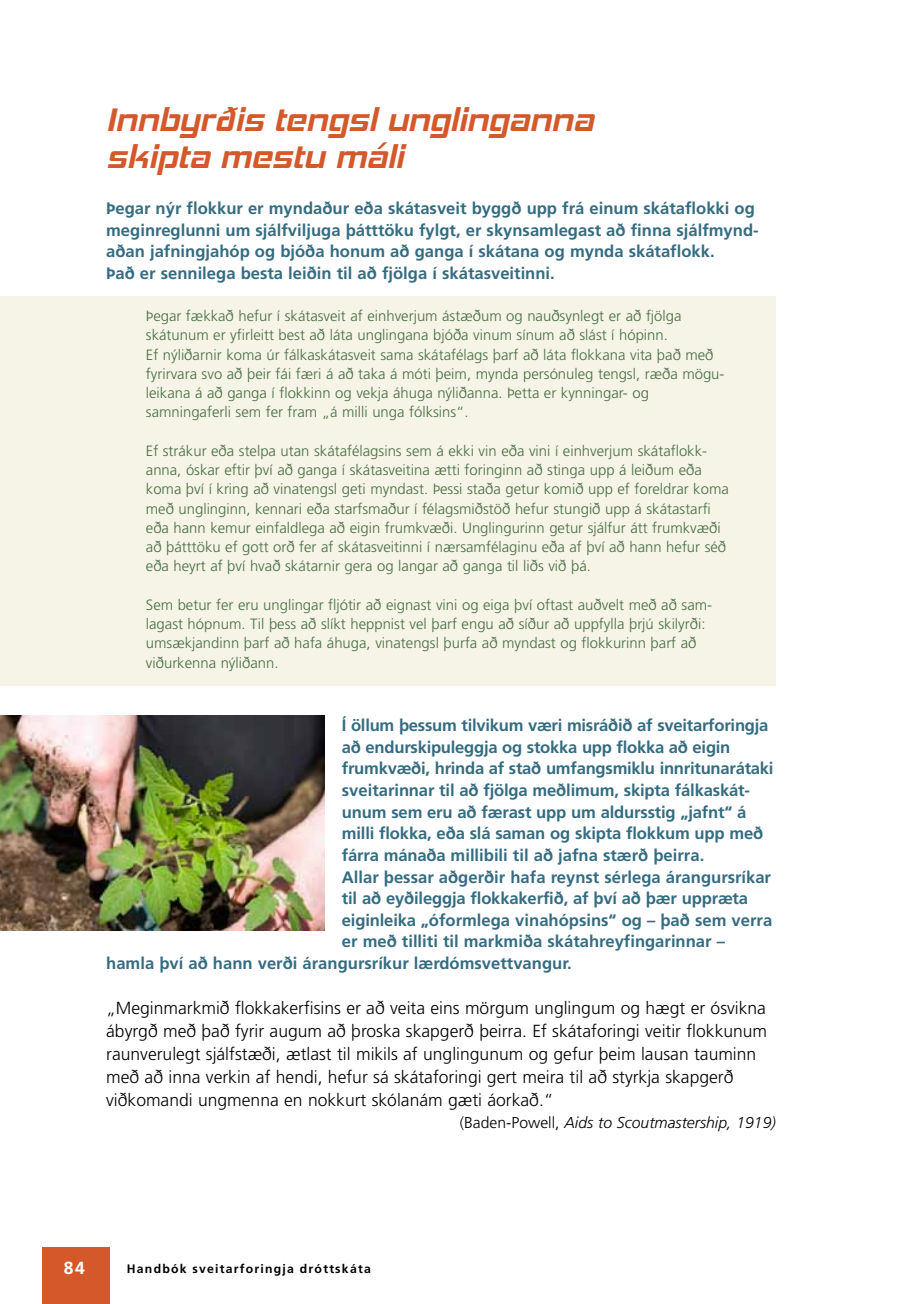
<style>
.page{position:relative;width:907px;height:1304px;background:#fff}
.page>*{position:absolute;margin:0;border:0;box-sizing:border-box;transform-origin:0 0}
.t1{font:italic 700 33.25px/36.8px "Hemi Head Rg";color:#d4582a}
.t2{font:300 17.5px/22.8px "Frutiger";color:#000}
.t3{font:700 17.5px "Frutiger";color:#fff}
.t4{font:700 16.62px/21.5px "Frutiger";color:#346c81}
.t5{font:italic 300 15.75px "Frutiger";color:#000}
.t6{font:300 14.88px/19.2px "Frutiger";color:#496e44}
.t7{font:700 12.25px "Frutiger";letter-spacing:.1em;color:#000}
.s1{font-style:normal}
</style>
<div class="page">
<div style="left:42px;top:1247px;width:68px;height:57px;background:#d4582a"></div>
<div style="left:0;top:296px;width:776px;height:390px;background:#f5f4e7"></div>
<img style="left:0;top:716px;width:324px;height:215px">
<h1 class="t1" style="left:106px;top:101px;width:489px">Innbyrðis tengsl unglinganna skipta mestu máli</h1>
<p class="t4" style="left:106px;top:198px;width:653px">Þegar nýr flokkur er myndaður eða skátasveit byggð upp frá einum skátaflokki og meginreglunni um sjálfviljuga þátttöku fylgt, er skynsamlegast að finna sjálfmynd&shy;aðan jafningjahóp og bjóða honum að ganga í skátana og mynda skátaflokk.<br>Það er sennilega besta leiðin til að fjölga í skátasveitinni.</p>
<p class="t6" style="left:146px;top:306px;width:579px">Þegar fækkað hefur í skátasveit af einhverjum ástæðum og nauðsynlegt er að fjölga skátunum er yfirleitt best að láta unglingana bjóða vinum sínum að slást í hópinn.<br>Ef nýliðarnir koma úr fálkaskátasveit sama skátafélags þarf að láta flokkana vita það með fyrirvara svo að þeir fái færi á að taka á móti þeim, mynda persónuleg tengsl, ræða mögu&shy;leikana á að ganga í flokkinn og vekja áhuga nýliðanna. Þetta er kynningar- og samningaferli sem fer fram „á milli unga fólksins“.</p>
<p class="t6" style="left:146px;top:441px;width:584px">Ef strákur eða stelpa utan skátafélagsins sem á ekki vin eða vini í einhverjum skátaflokk&shy;anna, óskar eftir því að ganga í skátasveitina ætti foringinn að stinga upp á leiðum eða koma því í kring að vinatengsl geti myndast. Þessi staða getur komið upp ef foreldrar koma með unglinginn, kennari eða starfsmaður í félagsmiðstöð hefur stungið upp á skátastarfi eða hann kemur einfaldlega að eigin frumkvæði. Unglingurinn getur sjálfur átt frumkvæði að þátttöku ef gott orð fer af skátasveitinni í nærsamfélaginu eða af því að hann hefur séð eða heyrt af því hvað skátarnir gera og langar að ganga til liðs við þá.</p>
<p class="t6" style="left:146px;top:595px;width:566px">Sem betur fer eru unglingar fljótir að eignast vini og eiga því oftast auðvelt með að sam&shy;lagast hópnum. Til þess að slíkt heppnist vel þarf engu að síður að uppfylla þrjú skilyrði: umsækjandinn þarf að hafa áhuga, vinatengsl þurfa að myndast og flokkurinn þarf að viðurkenna nýliðann.</p>
<p class="t4" style="left:342px;top:715px;width:428px">Í öllum þessum tilvikum væri misráðið af sveitarforingja</p>
<p class="t4" style="left:342px;top:736px;width:390px">að endurskipuleggja og stokka upp flokka að eigin</p>
<p class="t4" style="left:342px;top:758px;width:433px">frumkvæði, hrinda af stað umfangsmiklu innritunarátaki</p>
<p class="t4" style="left:342px;top:779px;width:410px">sveitarinnar til að fjölga meðlimum, skipta fálkaskát-</p>
<p class="t4" style="left:342px;top:801px;width:406px">unum sem eru að færast upp um aldursstig „jafnt“ á</p>
<p class="t4" style="left:342px;top:823px;width:423px">milli flokka, eða slá saman og skipta flokkum upp með</p>
<p class="t4" style="left:342px;top:844px;width:364px">fárra mánaða millibili til að jafna stærð þeirra.</p>
<p class="t4" style="left:342px;top:866px;width:431px">Allar þessar aðgerðir hafa reynst sérlega árangursríkar</p>
<p class="t4" style="left:342px;top:887px;width:408px">til að eyðileggja flokkakerfið, af því að þær uppræta</p>
<p class="t4" style="left:342px;top:909px;width:432px">eiginleika „óformlega vinahópsins“ og – það sem verra</p>
<p class="t4" style="left:342px;top:931px;width:385px">er með tilliti til markmiða skátahreyfingarinnar –</p>
<p class="t4" style="left:106px;top:952px;width:467px">hamla því að hann verði árangursríkur lærdómsvettvangur.</p>
<p class="t2" style="left:106px;top:997px;width:662px">„Meginmarkmið flokkakerfisins er að veita eins mörgum unglingum og hægt er ósvikna ábyrgð með það fyrir augum að þroska skapgerð þeirra. Ef skátaforingi veitir flokkunum raunverulegt sjálfstæði, ætlast til mikils af unglingunum og gefur þeim lausan tauminn með að inna verkin af hendi, hefur sá skátaforingi gert meira til að styrkja skapgerð viðkomandi ungmenna en nokkurt skólanám gæti áorkað.“</p>
<p class="t5" style="left:460px;top:1114px;width:317px"><span class="s1">(Baden-Powell,</span> Aids to Scoutmastership, 1919)</p>
<p class="t3" style="left:64px;top:1257px;width:23px">84</p>
<p class="t7" style="left:127px;top:1261px;width:245px">Handbók sveitarforingja dróttskáta</p>
</div>
